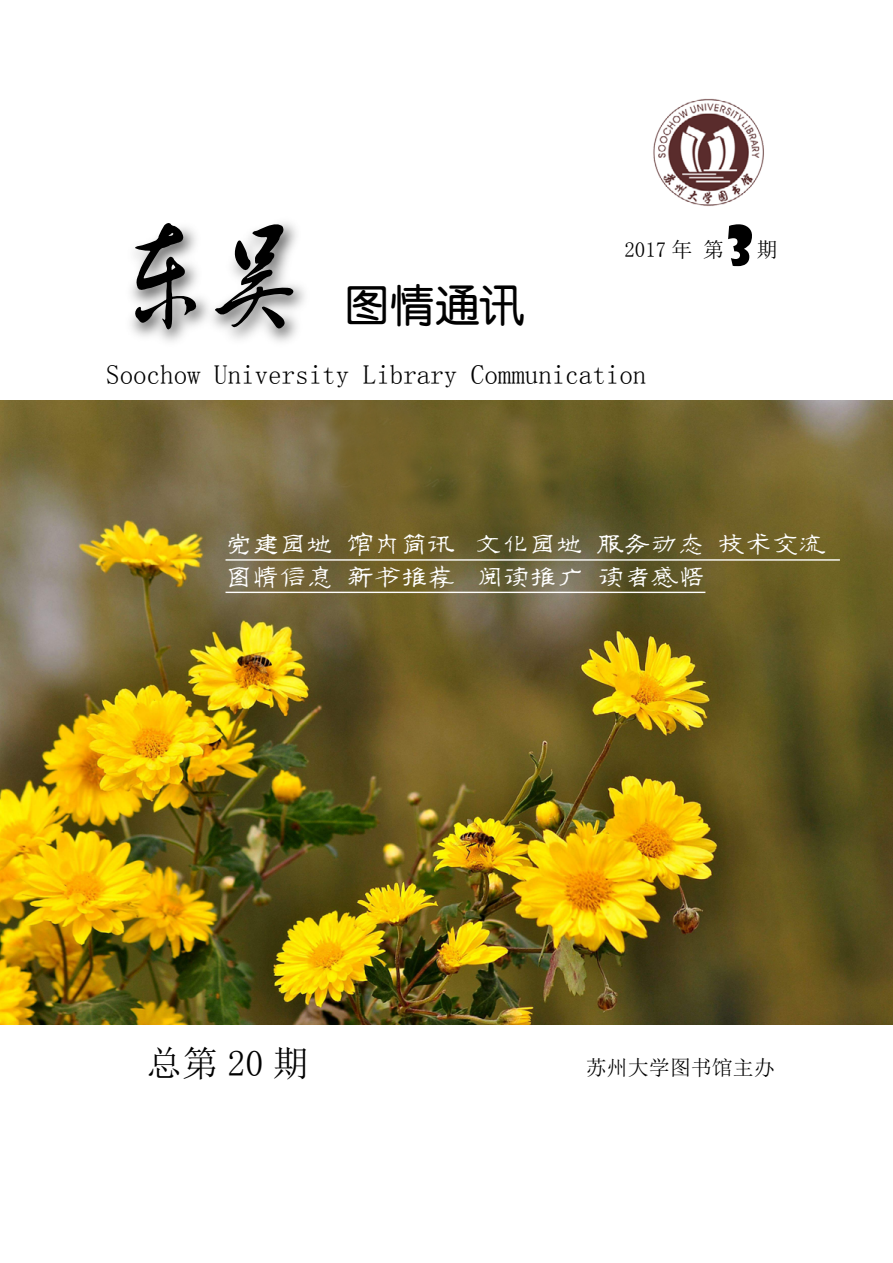
<style>
.page{position:relative;width:893px;height:1263px;background:#fff}
.page>*{position:absolute;margin:0;border:0;box-sizing:border-box;transform-origin:0 0}
.t1{font:135px "FZHCK GBK1 0";color:#000}
.t2{font:54px "Showcard Gothic";color:#000}
.t3{font:45px "J Zun Yuan";color:#000}
.t4{font:36px "Sim Sun";color:#000}
.t5{font:29.7px/32.4px "Q Xyingbili";color:#fff;scale:.91 1}
.t6{font:27px "Sim Sun";color:#000}
.t7{font:21px "Sim Sun";color:#000}
</style>
<div class="page">
<img style="left:0;top:401px;width:892px;height:624px">
<img style="left:653px;top:98px;width:111px;height:108px">
<div style="left:121px;top:214px;width:191px;height:135px;background:#000;opacity:.75"></div>
<hr style="left:225px;top:559px;width:615px;height:2px;background:#fff">
<hr style="left:225px;top:592px;width:480px;height:1px;background:#fff">
<h1 class="t1" style="left:98px;top:208px;width:231px">东吴</h1>
<p class="t6" style="left:106px;top:360px;width:541px">Soochow University Library Communication</p>
<h2 class="t2" style="left:727px;top:210px;width:28px">3</h2>
<p class="t7" style="left:624px;top:239px;width:101px">2017 年 第</p>
<p class="t7" style="left:756px;top:239px;width:22px">期</p>
<h3 class="t3" style="left:344px;top:282px;width:181px">图情通讯</h3>
<p class="t5" style="left:225px;top:529px;width:662px">党建园地 馆内简讯 文化园地 服务动态 技术交流图情信息 新书推荐 阅读推广 读者感悟</p>
<h3 class="t4" style="left:146px;top:1045px;width:163px">总第 20 期</h3>
<p class="t7" style="left:586px;top:1056px;width:191px">苏州大学图书馆主办</p>
</div>
